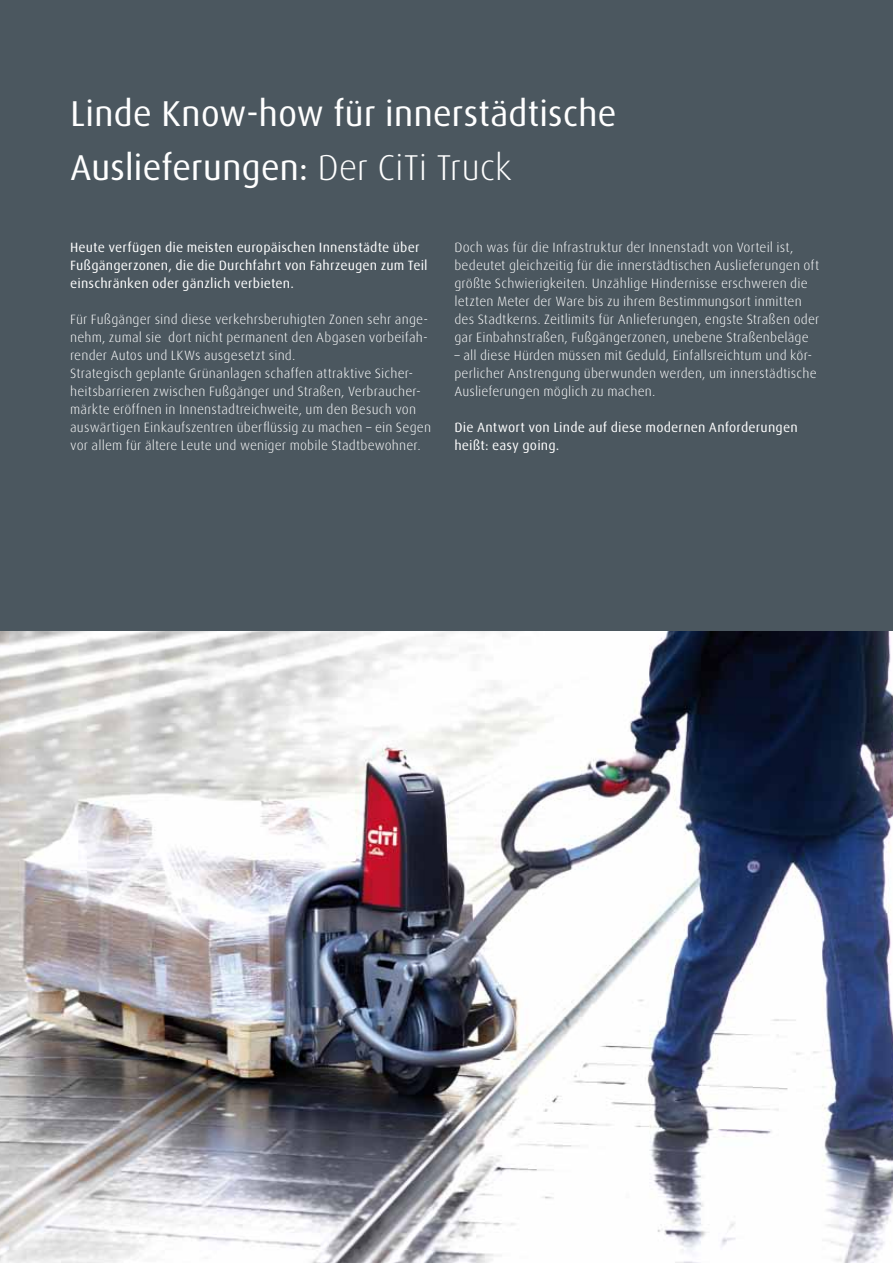
<style>
.page{position:relative;width:893px;height:1263px;background:#fff}
.page>*{position:absolute;margin:0;border:0;box-sizing:border-box;transform-origin:0 0}
.t1{font:36px/54px "Linde Dax";letter-spacing:-.01em;color:#fff}
.t2{font:300 13.5px/18px "Linde Dax";letter-spacing:.01em;color:#fff}
.t3{font:13.5px/18px "Linde Dax";letter-spacing:.01em;color:#fff}
.s1{font-weight:300}
</style>
<div class="page">
<div style="left:0;top:0;width:893px;height:631px;background:#4b575f"></div>
<img style="left:0;top:631px;width:893px;height:632px">
<h1 class="t1" style="left:70px;top:87px;width:548px">Linde Know-how für innerstädtische<br>Auslieferungen: <span class="s1">Der CiTi Truck</span></h1>
<p class="t3" style="left:70px;top:238px;width:359px">Heute verfügen die meisten europäischen Innenstädte über<br>Fußgängerzonen, die die Durchfahrt von Fahrzeugen zum Teil einschränken oder gänzlich verbieten.</p>
<p class="t2" style="left:70px;top:310px;width:362px">Für Fußgänger sind diese verkehrsberuhigten Zonen sehr ange&shy;nehm, zumal sie dort nicht permanent den Abgasen vorbeifah&shy;render Autos und LKWs ausgesetzt sind.<br>Strategisch geplante Grünanlagen schaffen attraktive Sicher&shy;heitsbarrieren zwischen Fußgänger und Straßen, Verbraucher&shy;märkte eröffnen in Innenstadtreichweite, um den Besuch von auswärtigen Einkaufszentren überflüssig zu machen – ein Segen vor allem für ältere Leute und weniger mobile Stadtbewohner.</p>
<p class="t2" style="left:454px;top:238px;width:367px">Doch was für die Infrastruktur der Innenstadt von Vorteil ist, bedeutet gleichzeitig für die innerstädtischen Auslieferungen oft größte Schwierigkeiten. Unzählige Hindernisse erschweren die letzten Meter der Ware bis zu ihrem Bestimmungsort inmitten des Stadtkerns. Zeitlimits für Anlieferungen, engste Straßen oder gar Einbahnstraßen, Fußgängerzonen, unebene Straßenbeläge</p>
<p class="t2" style="left:454px;top:346px;width:364px">– all diese Hürden müssen mit Geduld, Einfallsreichtum und kör&shy;perlicher Anstrengung überwunden werden, um innerstädtische<br>Auslieferungen möglich zu machen.</p>
<p class="t3" style="left:454px;top:418px;width:345px">Die Antwort von Linde auf diese modernen Anforderungen heißt: easy going.</p>
</div>
